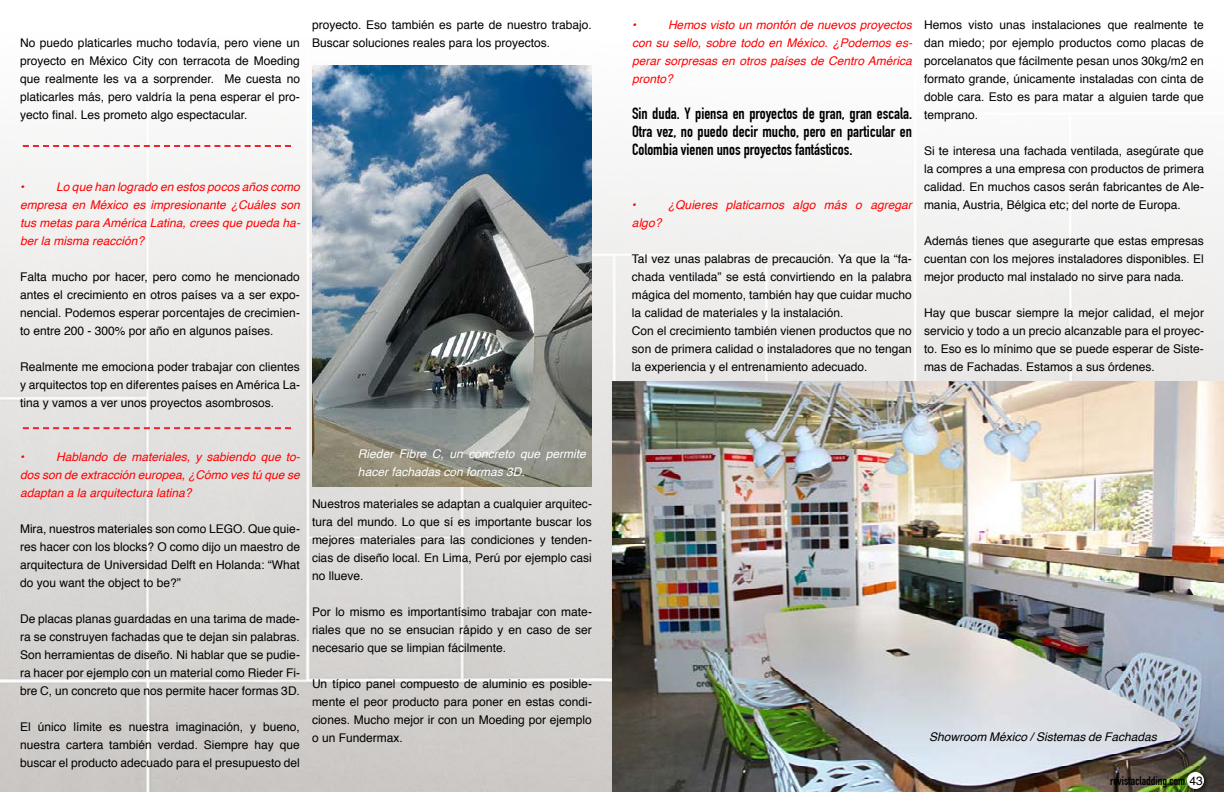
<style>
.page{position:relative;width:1224px;height:792px;background:#fff}
.page>*{position:absolute;margin:0;border:0;box-sizing:border-box;transform-origin:0 0}
.t1{font:700 16px/18px "DIN Condensed";color:#000;text-align:justify}
.t2{font:12px/18px "Helvetica";color:#000;text-align:justify}
.t3{font:italic 12px/18px "Helvetica";color:#f00;text-align:justify}
.t4{font:italic 12px/18px "Helvetica";color:#fff}
.t5{font:italic 12px "Helvetica";color:#000}
.t6{font:700 12px "DIN Condensed";color:#000}
.s1{font-family:"Helvetica";font-weight:400}
</style>
<div class="page">
<img style="left:0;top:145px;width:1224px;height:647px">
<img style="left:612px;top:381px;width:611px;height:411px">
<div style="left:1184px;top:769px;width:28px;height:23px;background:#000;opacity:.75"></div>
<div style="left:1187px;top:772px;width:17px;height:17px;background:#fff;border-radius:50%"></div>
<svg style="left:23px;top:145px;width:268px;height:2px"></svg>
<svg style="left:23px;top:427px;width:268px;height:2px"></svg>
<img style="left:312px;top:65px;width:280px;height:421px">
<p class="t2" style="left:20px;top:34px;width:282px">No puedo platicarles mucho todavía, pero viene un proyecto en México City con terracota de Moeding que realmente les va a sorprender. Me cuesta no platicarles más, pero valdría la pena esperar el pro&shy;yecto final. Les prometo algo espectacular.</p>
<p class="t2" style="left:312px;top:16px;width:281px">proyecto. Eso también es parte de nuestro trabajo.<br>Buscar soluciones reales para los proyectos.</p>
<p class="t3" style="left:20px;top:178px;width:282px;text-indent:36px">Lo que han logrado en estos pocos años como empresa en México es impresionante ¿Cuáles son tus metas para América Latina, crees que pueda ha&shy;ber la misma reacción?</p>
<p class="t2" style="left:20px;top:268px;width:281px">Falta mucho por hacer, pero como he mencionado antes el crecimiento en otros países va a ser expo&shy;nencial. Podemos esperar porcentajes de crecimien&shy;to entre 200 - 300% por año en algunos países.</p>
<p class="t2" style="left:20px;top:358px;width:282px">Realmente me emociona poder trabajar con clientes y arquitectos top en diferentes países en América La&shy;tina y vamos a ver unos proyectos asombrosos.</p>
<p class="t3" style="left:20px;top:178px;width:6px">•</p>
<p class="t3" style="left:20px;top:448px;width:282px;text-indent:36px">Hablando de materiales, y sabiendo que to&shy;dos son de extracción europea, ¿Cómo ves tú que se adaptan a la arquitectura latina?</p>
<p class="t2" style="left:20px;top:520px;width:282px">Mira, nuestros materiales son como LEGO. Que quie&shy;res hacer con los blocks? O como dijo un maestro de arquitectura de Universidad Delft en Holanda: “What do you want the object to be?”</p>
<p class="t2" style="left:20px;top:610px;width:282px">De placas planas guardadas en una tarima de made&shy;ra se construyen fachadas que te dejan sin palabras.<br>Son herramientas de diseño. Ni hablar que se pudie&shy;ra hacer por ejemplo con un material como Rieder Fi&shy;bre C, un concreto que nos permite hacer formas 3D.</p>
<p class="t2" style="left:20px;top:718px;width:281px">El único límite es nuestra imaginación, y bueno, nuestra cartera también verdad. Siempre hay que buscar el producto adecuado para el presupuesto del</p>
<p class="t3" style="left:20px;top:448px;width:6px">•</p>
<p class="t4" style="left:358px;top:445px;width:229px">Rieder Fibre C, un concreto que permite hacer fachadas con formas 3D.</p>
<p class="t2" style="left:312px;top:495px;width:281px">Nuestros materiales se adaptan a cualquier arquitec&shy;tura del mundo. Lo que sí es importante buscar los mejores materiales para las condiciones y tenden&shy;cias de diseño local. En Lima, Perú por ejemplo casi no llueve.</p>
<p class="t2" style="left:312px;top:603px;width:281px">Por lo mismo es importantísimo trabajar con mate&shy;riales que no se ensucian rápido y en caso de ser necesario que se limpian fácilmente.</p>
<p class="t2" style="left:312px;top:675px;width:281px">Un típico panel compuesto de aluminio es posible&shy;mente el peor producto para poner en estas condi&shy;ciones. Mucho mejor ir con un Moeding por ejemplo o un Fundermax.</p>
<p class="t3" style="left:632px;top:16px;width:282px;text-indent:36px">Hemos visto un montón de nuevos proyectos con su sello, sobre todo en México. ¿Podemos es&shy;perar sorpresas en otros países de Centro América pronto?</p>
<h1 class="t1" style="left:632px;top:105px;width:282px">Sin duda. Y piensa en proyectos de gran, gran escala.<br>Otra vez, no puedo decir mucho, pero en particular en Colombia vienen unos proyectos fantásticos.</h1>
<p class="t3" style="left:632px;top:16px;width:6px">•</p>
<p class="t3" style="left:632px;top:196px;width:6px">•</p>
<p class="t3" style="left:668px;top:196px;width:245px">¿Quieres platicarnos algo más o agregar</p>
<p class="t3" style="left:632px;top:214px;width:31px">algo?</p>
<p class="t2" style="left:632px;top:250px;width:281px;text-align:left">Tal vez unas palabras de precaución. Ya que la “fa&shy;chada ventilada” se está convirtiendo en la palabra mágica del momento, también hay que cuidar mucho la calidad de materiales y la instalación.<br>Con el crecimiento también vienen productos que no son de primera calidad o instaladores que no tengan la experiencia y el entrenamiento adecuado.</p>
<p class="t2" style="left:924px;top:16px;width:281px">Hemos visto unas instalaciones que realmente te dan miedo; por ejemplo productos como placas de porcelanatos que fácilmente pesan unos 30kg/m2 en formato grande, únicamente instaladas con cinta de doble cara. Esto es para matar a alguien tarde que temprano.</p>
<p class="t2" style="left:924px;top:142px;width:282px">Si te interesa una fachada ventilada, asegúrate que la compres a una empresa con productos de primera calidad. En muchos casos serán fabricantes de Ale&shy;mania, Austria, Bélgica etc; del norte de Europa.</p>
<p class="t2" style="left:924px;top:232px;width:281px">Además tienes que asegurarte que estas empresas cuentan con los mejores instaladores disponibles. El mejor producto mal instalado no sirve para nada.</p>
<p class="t2" style="left:924px;top:304px;width:281px">Hay que buscar siempre la mejor calidad, el mejor servicio y todo a un precio alcanzable para el proyec&shy;to. Eso es lo mínimo que se puede esperar de Siste&shy;mas de Fachadas. Estamos a sus órdenes.</p>
<p class="t5" style="left:929px;top:727px;width:229px">Showroom México / Sistemas de Fachadas</p>
<p class="t6" style="left:1110px;top:773px;width:94px">revistacladding.com <span class="s1">43</span></p>
</div>
